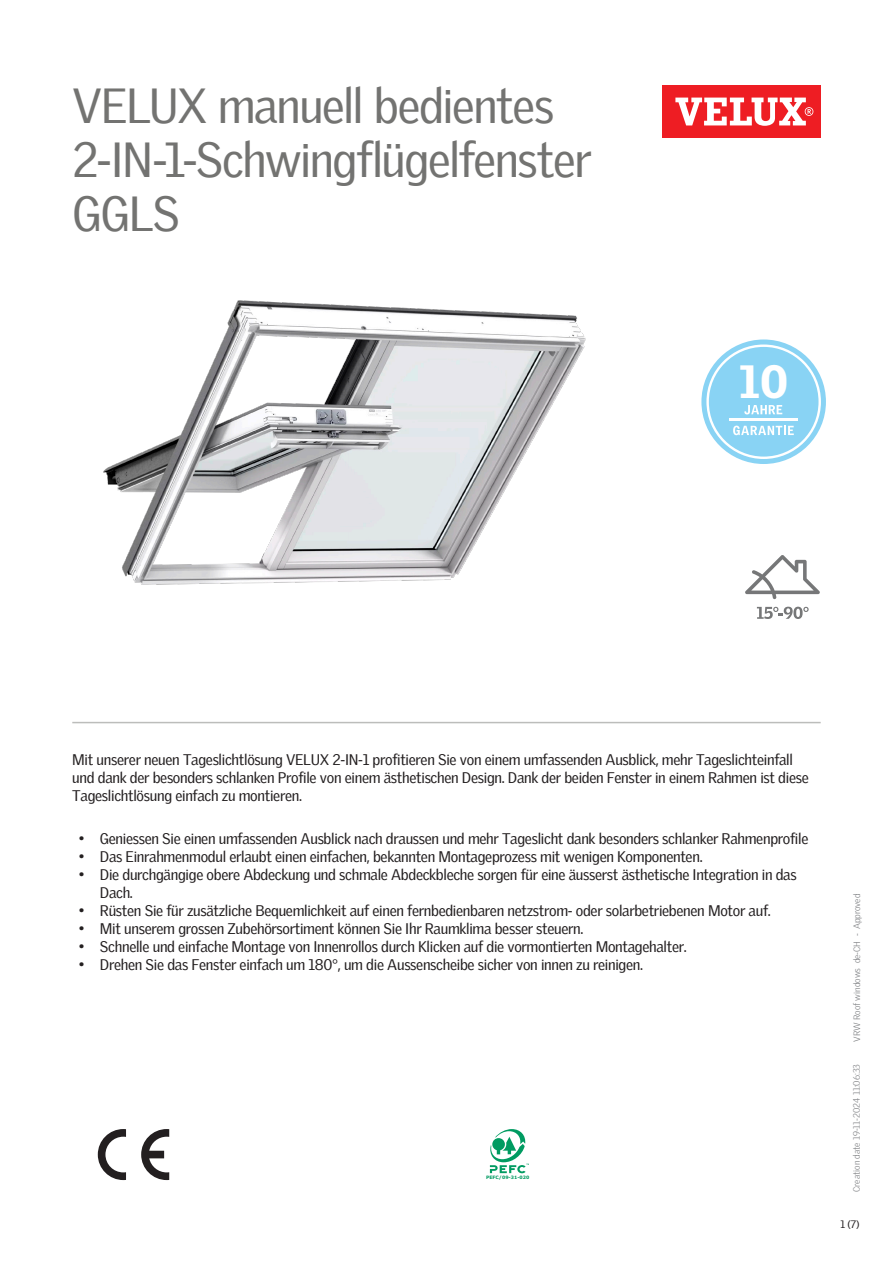
<style>
.page{position:relative;width:893px;height:1263px;background:#fff}
.page>*{position:absolute;margin:0;border:0;box-sizing:border-box;transform-origin:0 0}
.Headline{font:48px/54px "Velux Gothic";letter-spacing:-.03em;color:#737371}
.t1{font:900 45.3px "Velux Gothic";color:#fff}
.Body_Regular{font:15px/18px "Velux Gothic";letter-spacing:-.02em;color:#231f20}
.t2{font:10.5px "Velux Gothic";color:#231f20}
.t3{font:300 9px "Velux Gothic";color:#7c7e81}
.t4{font:700 4.65px "Verdana";color:#009b61}
</style>
<div class="page">
<div style="left:662px;top:85px;width:159px;height:53px;background:#ee1d23"></div>
<svg style="left:675px;top:98px;width:138px;height:28px"></svg>
<hr style="left:72px;top:722px;width:749px;height:1px;background:#bcbdbb">
<svg style="left:745px;top:555px;width:75px;height:44px"></svg>
<svg style="left:757px;top:607px;width:52px;height:12px"></svg>
<svg style="left:141px;top:1129px;width:28px;height:51px"></svg>
<svg style="left:98px;top:1129px;width:28px;height:51px"></svg>
<svg style="left:490px;top:1129px;width:39px;height:44px"></svg>
<svg style="left:701px;top:339px;width:125px;height:125px"></svg>
<img style="left:103px;top:300px;width:483px;height:285px">
<p class="Headline" style="left:72px;top:74px;width:521px">VELUX manuell bedientes<br>2-IN-1-Schwingflügelfenster<br>GGLS</p>
<p class="t1" style="left:739px;top:353px;width:50px">10</p>
<p class="Body_Regular" style="left:72px;top:749px;width:738px">Mit unserer neuen Tageslichtlösung VELUX 2-IN-1 profitieren Sie von einem umfassenden Ausblick, mehr Tageslichteinfall und dank der besonders schlanken Profile von einem ästhetischen Design. Dank der beiden Fenster in einem Rahmen ist diese<br>Tageslichtlösung einfach zu montieren.</p>
<p class="Body_Regular" style="left:79px;top:828px;width:731px">• Geniessen Sie einen umfassenden Ausblick nach draussen und mehr Tageslicht dank besonders schlanker Rahmenprofile</p>
<p class="Body_Regular" style="left:79px;top:846px;width:625px">• Das Einrahmenmodul erlaubt einen einfachen, bekannten Montageprozess mit wenigen Komponenten.</p>
<p class="Body_Regular" style="left:100px;top:864px;width:698px;text-indent:-21px">• Die durchgängige obere Abdeckung und schmale Abdeckbleche sorgen für eine äusserst ästhetische Integration in das<br>Dach.</p>
<p class="Body_Regular" style="left:79px;top:900px;width:694px">• Rüsten Sie für zusätzliche Bequemlichkeit auf einen fernbedienbaren netzstrom- oder solarbetriebenen Motor auf.</p>
<p class="Body_Regular" style="left:79px;top:918px;width:506px">• Mit unserem grossen Zubehörsortiment können Sie Ihr Raumklima besser steuern.</p>
<p class="Body_Regular" style="left:79px;top:936px;width:610px">• Schnelle und einfache Montage von Innenrollos durch Klicken auf die vormontierten Montagehalter.</p>
<p class="Body_Regular" style="left:79px;top:954px;width:566px">• Drehen Sie das Fenster einfach um 180°, um die Aussenscheibe sicher von innen zu reinigen.</p>
<p class="t4" style="left:486px;top:1174px;width:45px">PEFC/09-31-020</p>
<p class="t3" style="left:850px;top:1042px;width:150px;rotate:-90deg">VRW Roof windows de-CH - Approved</p>
<p class="t3" style="left:850px;top:1192px;width:129px;rotate:-90deg">Creation date 19-11-2024 11:06:33</p>
<p class="t2" style="left:840px;top:1216px;width:21px">1 (7)</p>
</div>
